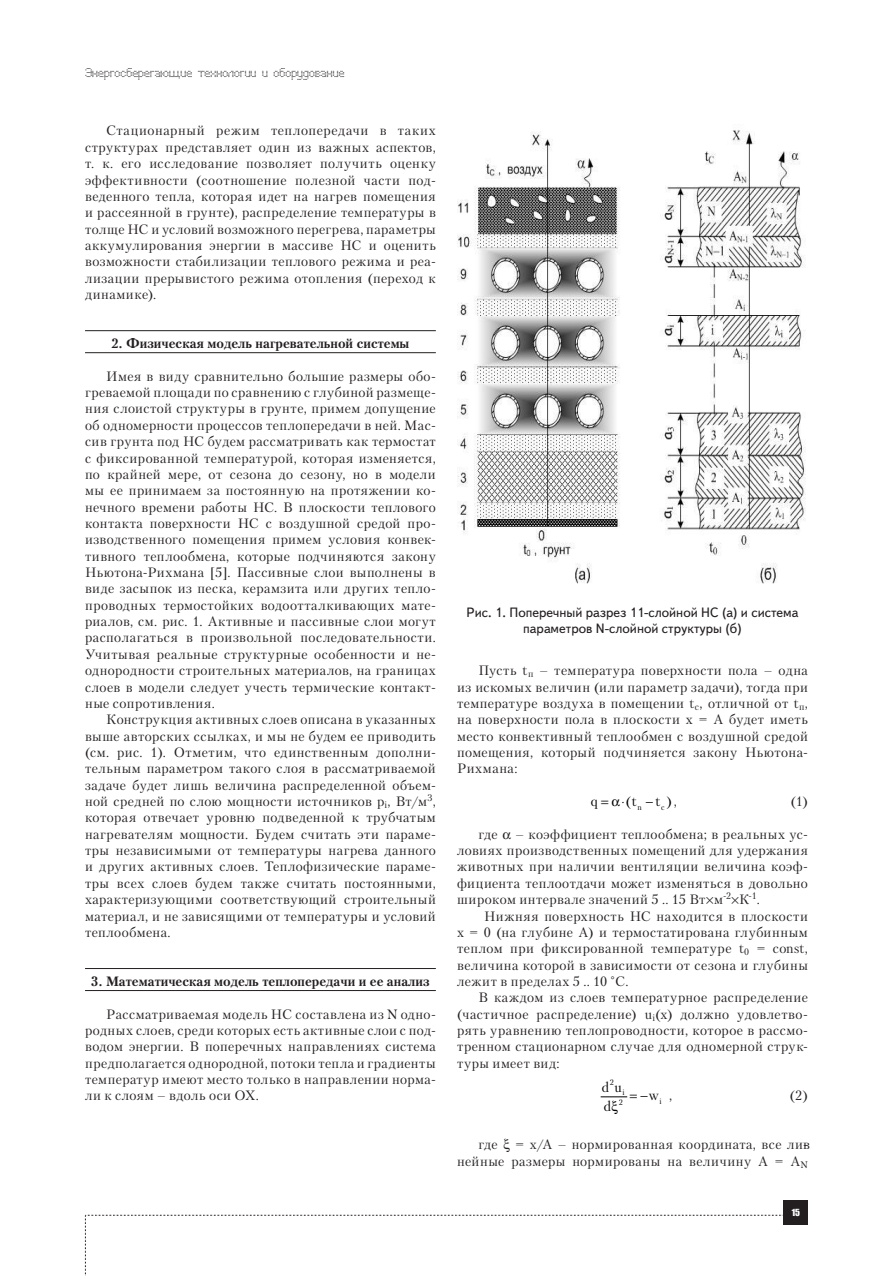
<style>
.page{position:relative;width:893px;height:1276px;background:#fff}
.page>*{position:absolute;margin:0;border:0;box-sizing:border-box;transform-origin:0 0}
.Text{font:13.5px/16.4px "Petersburg C";letter-spacing:.035em;color:#231f20;text-align:justify}
.Punkt{font:700 13.5px "Petersburg C";color:#231f20}
.risunok{font:13.5px/16.2px "Text Book C";color:#231f20;text-align:center}
.t1{font:13.5px "Petersburg C";color:#000}
.t2{font:12px "Perfo";letter-spacing:.015em;color:#231f20}
.t3{font:9px "Impact";color:#fff}
.t4{font:7.8px/9.8px "Petersburg C";color:#000;text-align:center}
.s1{color:#231f20}
</style>
<div class="page">
<svg style="left:85px;top:1215px;width:699px;height:61px"></svg>
<div style="left:784px;top:1200px;width:24px;height:25px;background:#231f20"></div>
<hr style="left:85px;top:330px;width:351px;height:1px;background:#231f20">
<hr style="left:85px;top:352px;width:351px;height:1px;background:#231f20">
<hr style="left:85px;top:968px;width:351px;height:1px;background:#231f20">
<hr style="left:85px;top:990px;width:351px;height:1px;background:#231f20">
<img style="left:457px;top:130px;width:348px;height:454px">
<svg style="left:601px;top:1096px;width:27px;height:2px"></svg>
<p class="t2" style="left:85px;top:66px;width:261px">Энергосберегающие технологии и оборудование</p>
<p class="Text" style="left:85px;top:122px;width:352px;text-indent:21px">Стационарный режим теплопередачи в таких структурах представляет один из важных аспектов, т. к. его исследование позволяет получить оценку эффективности (соотношение полезной части под&shy;веденного тепла, которая идет на нагрев помещения и рассеянной в грунте), распределение температуры в толще НС и условий возможного перегрева, параметры аккумулирования энергии в массиве НС и оценить возможности стабилизации теплового режима и реа&shy;лизации прерывистого режима отопления (переход к динамике).</p>
<p class="Punkt" style="left:111px;top:336px;width:299px">2. Физическая модель нагревательной системы</p>
<p class="Text" style="left:85px;top:368px;width:352px;text-indent:21px">Имея в виду сравнительно большие размеры обо&shy;греваемой площади по сравнению с глубиной размеще&shy;ния слоистой структуры в грунте, примем допущение об одномерности процессов теплопередачи в ней. Мас&shy;сив грунта под НС будем рассматривать как термостат с фиксированной температурой, которая изменяется, по крайней мере, от сезона до сезону, но в модели мы ее принимаем за постоянную на протяжении ко&shy;нечного времени работы НС. В плоскости теплового контакта поверхности НС с воздушной средой про&shy;изводственного помещения примем условия конвек&shy;тивного теплообмена, которые подчиняются закону Ньютона-Рихмана [5]. Пассивные слои выполнены в виде засыпок из песка, керамзита или других тепло&shy;проводных термостойких водоотталкивающих мате&shy;риалов, см. рис. 1. Активные и пассивные слои могут располагаться в произвольной последовательности.<br>Учитывая реальные структурные особенности и не&shy;однородности строительных материалов, на границах слоев в модели следует учесть термические контакт&shy;ные сопротивления.</p>
<p class="Text" style="left:85px;top:711px;width:352px;text-indent:21px">Конструкция активных слоев описана в указанных выше авторских ссылках, и мы не будем ее приводить (см. рис. 1). Отметим, что единственным дополни&shy;тельным параметром такого слоя в рассматриваемой задаче будет лишь величина распределенной объем&shy;ной средней по слою мощности источников p<sub>i</sub>, Вт/м<sup>3</sup>, которая отвечает уровню подведенной к трубчатым нагревателям мощности. Будем считать эти параме&shy;тры независимыми от температуры нагрева данного и других активных слоев. Теплофизические параме&shy;тры всех слоев будем также считать постоянными, характеризующими соответствующий строительный материал, и не зависящими от температуры и условий теплообмена.</p>
<p class="Punkt" style="left:91px;top:973px;width:340px">3. Математическая модель теплопередачи и ее анализ</p>
<p class="Text" style="left:85px;top:1005px;width:352px;text-indent:21px">Рассматриваемая модель НС составлена из N одно&shy;родных слоев, среди которых есть активные слои с под&shy;водом энергии. В поперечных направлениях система предполагается однородной, потоки тепла и градиенты температур имеют место только в направлении норма&shy;ли к слоям – вдоль оси OX.</p>
<p class="risunok" style="left:467px;top:604px;width:333px">Рис. 1. Поперечный разрез 11-слойной НС (а) и система параметров N-слойной структуры (б)</p>
<p class="Text" style="left:457px;top:662px;width:352px;text-indent:21px">Пусть t<sub>п</sub> – температура поверхности пола – одна из искомых величин (или параметр задачи), тогда при температуре воздуха в помещении t<sub>с</sub>, отличной от t<sub>п</sub>, на поверхности пола в плоскости x = A будет иметь место конвективный теплообмен с воздушной средой помещения, который подчиняется закону Ньютона-Рихмана:</p>
<p class="t4" style="left:637px;top:802px;width:6px">n</p>
<p class="t4" style="left:661px;top:802px;width:5px">c</p>
<p class="t1" style="left:591px;top:793px;width:9px">q</p>
<p class="t1" style="left:622px;top:793px;width:17px">⋅(t</p>
<p class="t1" style="left:655px;top:793px;width:23px">t )<span class="s1">,</span></p>
<p class="Text" style="left:791px;top:793px;width:18px">(1)</p>
<p class="Text" style="left:457px;top:825px;width:352px;text-indent:58px">– коэффициент теплообмена; в реальных ус&shy;ловиях производственных помещений для удержания животных при наличии вентиляции величина коэф&shy;фициента теплоотдачи может изменяться в довольно широком интервале значений 5 .. 15 Вт м<sup>-2</sup> К<sup>-1</sup>.</p>
<p class="Text" style="left:457px;top:907px;width:352px;text-indent:27px">Нижняя поверхность НС находится в плоскости x = 0 (на глубине А) и термостатирована глубинным теплом при фиксированной температуре t<sub>0</sub> = const, величина которой в зависимости от сезона и глубины лежит в пределах 5 .. 10 °C.</p>
<p class="Text" style="left:457px;top:989px;width:352px;text-indent:21px">В каждом из слоев температурное распределение (частичное распределение) u<sub>i</sub>(x) должно удовлетво&shy;рять уравнению теплопроводности, которое в рассмо&shy;тренном стационарном случае для одномерной струк&shy;туры имеет вид:</p>
<p class="t4" style="left:610px;top:1077px;width:6px">2</p>
<p class="t4" style="left:619px;top:1087px;width:8px">i<br>2</p>
<p class="t4" style="left:659px;top:1096px;width:4px">i</p>
<p class="Text" style="left:478px;top:825px;width:21px">где</p>
<p class="t1" style="left:602px;top:1078px;width:22px">d u</p>
<p class="t1" style="left:604px;top:1098px;width:9px">d</p>
<p class="Text" style="left:669px;top:1087px;width:5px">,</p>
<p class="Text" style="left:790px;top:1087px;width:20px">(2)</p>
<p class="t1" style="left:649px;top:1087px;width:12px">w</p>
<p class="Text" style="left:457px;top:1136px;width:352px;text-align:right">= x/A – нормированная координата, все ли-<br>нейные размеры нормированы на величину А = А<sub>N</sub></p>
<p class="Text" style="left:478px;top:1136px;width:21px">где</p>
<p class="t3" style="left:792px;top:1207px;width:10px">15</p>
</div>
